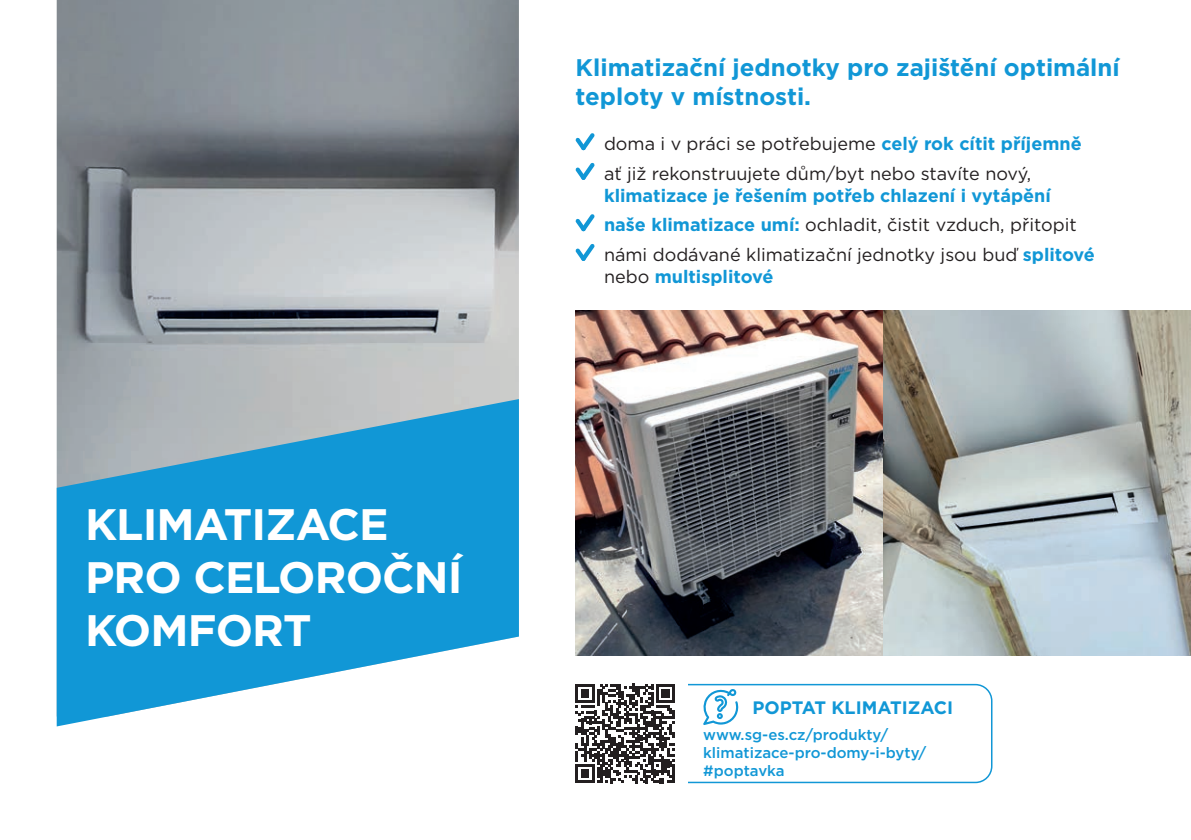
<style>
.page{position:relative;width:1191px;height:840px;background:#fff}
.page>*{position:absolute;margin:0;border:0;box-sizing:border-box;transform-origin:0 0}
.t1{font:700 44px/52.8px "Gotham";letter-spacing:-.02em;color:#fff}
.t2{font:700 24px/28.8px "Gotham";color:#1197d6}
.t3{font:700 18px/29.6px "Gotham";color:#1197d6}
.t4{font:18px/29.6px "Gotham";color:#231f20}
.t5{font:500 15px/18px "Gotham";color:#1197d6}
.s1{font-weight:700;color:#1197d6}
.s2{font-weight:400;color:#231f20}
</style>
<div class="page">
<div style="left:575px;top:683px;width:417px;height:99px;border:2px solid #1197d6;border-radius:16px"></div>
<svg style="left:703px;top:689px;width:36px;height:35px"></svg>
<img style="left:57px;top:0;width:462px;height:399px">
<svg style="left:57px;top:399px;width:462px;height:327px;background:#47a9d7"></svg>
<img style="left:575px;top:311px;width:616px;height:344px">
<div style="left:563px;top:670px;width:124px;height:125px;background:#fff"></div>
<svg style="left:575px;top:683px;width:100px;height:99px"></svg>
<hr style="left:672px;top:764px;width:3px;height:18px;background:#231f20">
<svg style="left:575px;top:133px;width:20px;height:17px"></svg>
<svg style="left:575px;top:162px;width:20px;height:18px"></svg>
<svg style="left:575px;top:214px;width:20px;height:17px"></svg>
<svg style="left:575px;top:244px;width:20px;height:17px"></svg>
<h1 class="t1" style="left:85px;top:498px;width:379px">KLIMATIZACE<br>PRO CELOROČNÍ<br>KOMFORT</h1>
<h2 class="t2" style="left:575px;top:53px;width:545px">Klimatizační jednotky pro zajištění optimální teploty v místnosti.</h2>
<p class="t4" style="left:604px;top:129px;width:479px">doma i v práci se potřebujeme <span class="s1">celý rok cítit příjemně </span>ať již rekonstruujete dům/byt nebo stavíte nový,</p>
<p class="t3" style="left:604px;top:180px;width:492px">klimatizace je řešením potřeb chlazení i vytápění naše klimatizace umí: <span class="s2">ochladit, čistit vzduch, přitopit námi dodávané klimatizační jednotky jsou buď</span> splitové</p>
<p class="t3" style="left:604px;top:261px;width:171px"><span class="s2">nebo</span> multisplitové</p>
<p class="t3" style="left:752px;top:692px;width:202px">POPTAT KLIMATIZACI</p>
<p class="t5" style="left:703px;top:724px;width:225px">www.sg-es.cz/produkty/ klimatizace-pro-domy-i-byty/ #poptavka</p>
</div>
